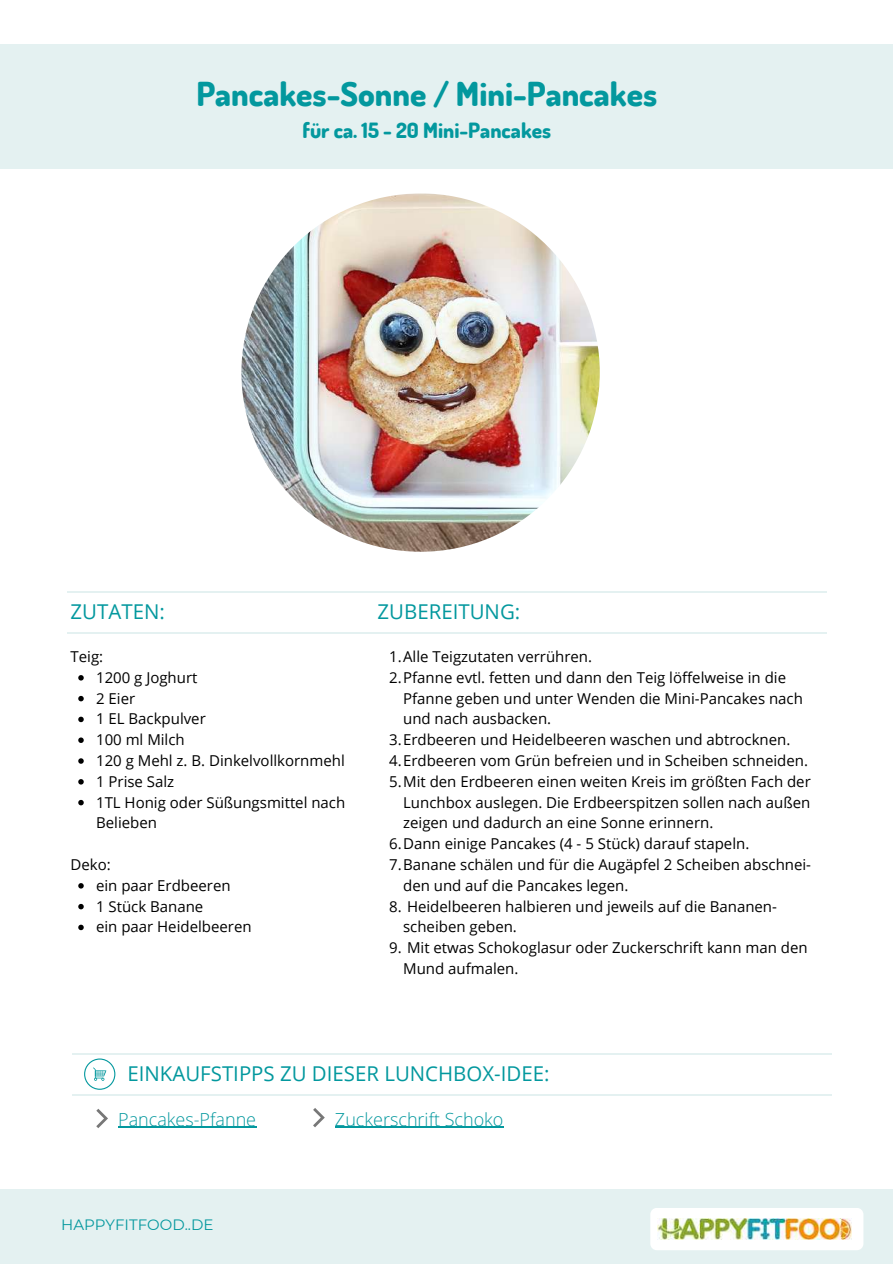
<style>
.page{position:relative;width:893px;height:1264px;background:#fff}
.page>*{position:absolute;margin:0;border:0;box-sizing:border-box;transform-origin:0 0}
.t1{font:800 33px "Dosis";color:#03989e}
.t2{font:800 21px "Dosis";color:#03989e}
.t3{font:20.4px "Open Sans";color:#03989e}
.t4{font:300 18px "Open Sans";color:#03989e}
.t5{font:15px/20.9px "Open Sans";color:#000}
.t6{font:15px "Montserrat";color:#03989e}
</style>
<div class="page">
<hr style="left:67px;top:591px;width:759px;height:1px;background:#e4f1f1">
<hr style="left:67px;top:633px;width:759px;height:1px;background:#e4f1f1">
<svg style="left:78px;top:675px;width:6px;height:5px"></svg>
<svg style="left:78px;top:696px;width:6px;height:5px"></svg>
<svg style="left:78px;top:716px;width:6px;height:6px"></svg>
<svg style="left:78px;top:737px;width:6px;height:6px"></svg>
<svg style="left:78px;top:758px;width:6px;height:5px"></svg>
<svg style="left:78px;top:779px;width:6px;height:5px"></svg>
<svg style="left:78px;top:800px;width:6px;height:5px"></svg>
<svg style="left:78px;top:883px;width:6px;height:5px"></svg>
<svg style="left:78px;top:903px;width:6px;height:6px"></svg>
<svg style="left:78px;top:924px;width:6px;height:6px"></svg>
<div style="left:0;top:44px;width:892px;height:125px;background:#e4f1f1"></div>
<img style="left:241px;top:193px;width:358px;height:358px;border-radius:50%">
<hr style="left:72px;top:1052px;width:759px;height:2px;background:#e4f1f1">
<hr style="left:72px;top:1094px;width:759px;height:1px;background:#e4f1f1">
<div style="left:0;top:1188px;width:892px;height:75px;background:#e4f1f1"></div>
<svg style="left:84px;top:1058px;width:31px;height:31px"></svg>
<svg style="left:96px;top:1109px;width:12px;height:19px"></svg>
<hr style="left:118px;top:1126px;width:138px;height:1px;background:#03989e">
<svg style="left:313px;top:1108px;width:12px;height:19px"></svg>
<hr style="left:335px;top:1126px;width:168px;height:1px;background:#03989e">
<div style="left:650px;top:1207px;width:213px;height:43px;background:#fff;border-radius:6px"></div>
<img style="left:657px;top:1218px;width:194px;height:21px">
<h1 class="t1" style="left:196px;top:72px;width:462px">Pancakes-Sonne / Mini-Pancakes</h1>
<h2 class="t2" style="left:302px;top:116px;width:250px">für ca. 15 - 20 Mini-Pancakes</h2>
<h3 class="t3" style="left:71px;top:597px;width:96px">ZUTATEN:</h3>
<h3 class="t3" style="left:377px;top:597px;width:144px">ZUBEREITUNG:</h3>
<p class="t5" style="left:96px;top:645px;width:251px;text-indent:-25px">Teig:<br>1200 g Joghurt<br>2 Eier<br>1 EL Backpulver<br>100 ml Milch<br>120 g Mehl z. B. Dinkelvollkornmehl<br>1 Prise Salz<br>1TL Honig oder Süßungsmittel nach<br>Belieben</p>
<p class="t5" style="left:96px;top:853px;width:157px;text-indent:-25px">Deko:<br>ein paar Erdbeeren<br>1 Stück Banane<br>ein paar Heidelbeeren</p>
<p class="t5" style="left:389px;top:645px;width:204px">1.Alle Teigzutaten verrühren.</p>
<p class="t5" style="left:389px;top:666px;width:398px">2.Pfanne evtl. fetten und dann den Teig löffelweise in die</p>
<p class="t5" style="left:403px;top:687px;width:401px">Pfanne geben und unter Wenden die Mini-Pancakes nach</p>
<p class="t5" style="left:403px;top:708px;width:149px">und nach ausbacken.</p>
<p class="t5" style="left:389px;top:729px;width:403px">3.Erdbeeren und Heidelbeeren waschen und abtrocknen.</p>
<p class="t5" style="left:389px;top:749px;width:420px">4.Erdbeeren vom Grün befreien und in Scheiben schneiden.</p>
<p class="t5" style="left:389px;top:770px;width:423px">5.Mit den Erdbeeren einen weiten Kreis im größten Fach der</p>
<p class="t5" style="left:403px;top:791px;width:409px">Lunchbox auslegen. Die Erdbeerspitzen sollen nach außen</p>
<p class="t5" style="left:403px;top:812px;width:311px">zeigen und dadurch an eine Sonne erinnern.</p>
<p class="t5" style="left:389px;top:833px;width:362px">6.Dann einige Pancakes (4 - 5 Stück) darauf stapeln.</p>
<p class="t5" style="left:389px;top:853px;width:423px">7.Banane schälen und für die Augäpfel 2 Scheiben abschnei-</p>
<p class="t5" style="left:403px;top:874px;width:227px">den und auf die Pancakes legen.</p>
<p class="t5" style="left:403px;top:895px;width:375px;text-indent:-14px">8. Heidelbeeren halbieren und jeweils auf die Bananen&shy;scheiben geben.</p>
<p class="t5" style="left:403px;top:936px;width:406px;text-indent:-14px">9. Mit etwas Schokoglasur oder Zuckerschrift kann man den<br>Mund aufmalen.</p>
<h3 class="t3" style="left:127px;top:1058px;width:423px">EINKAUFSTIPPS ZU DIESER LUNCHBOX-IDEE:</h3>
<p class="t4" style="left:118px;top:1106px;width:139px">Pancakes-Pfanne</p>
<p class="t4" style="left:335px;top:1106px;width:170px">Zuckerschrift Schoko</p>
<p class="t6" style="left:61px;top:1215px;width:154px">HAPPYFITFOOD..DE</p>
</div>
